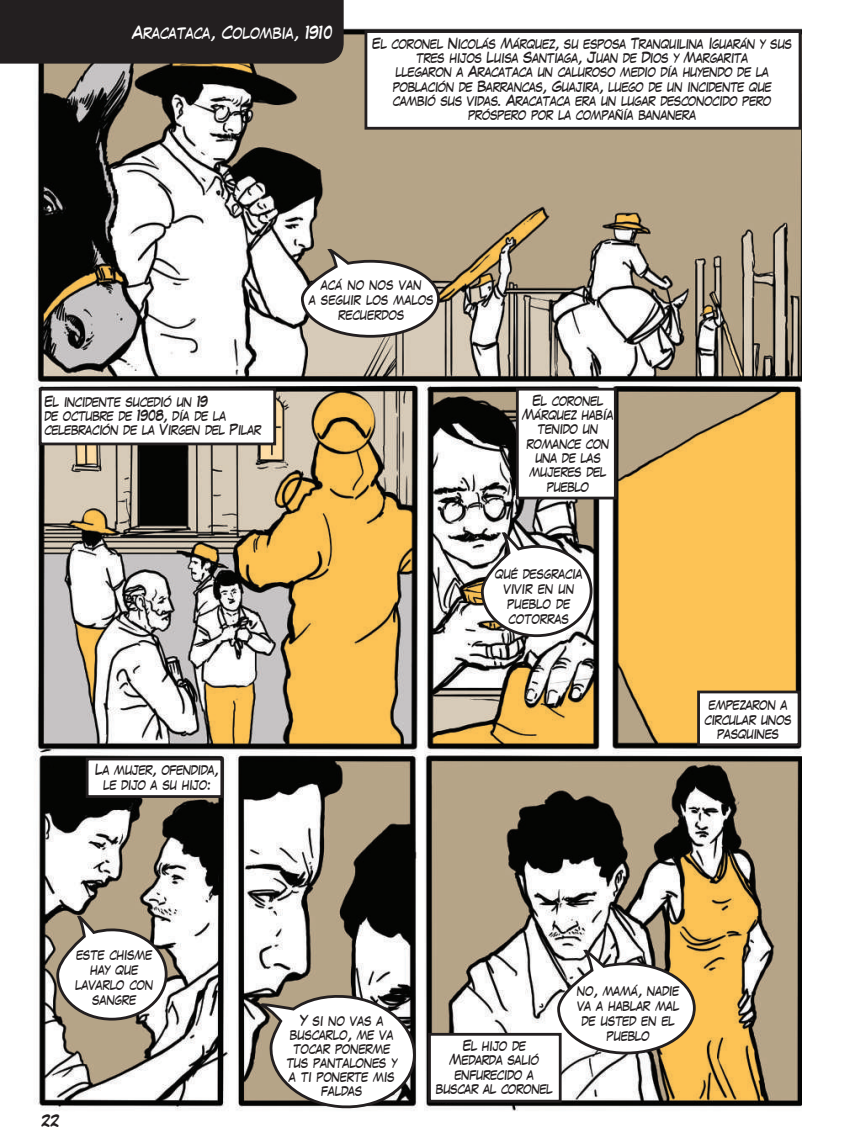
<style>
.page{position:relative;width:844px;height:1141px;background:#fff}
.page>*{position:absolute;margin:0;border:0;box-sizing:border-box;transform-origin:0 0}
.t1{font:14.88px "Laffayette Comic Pro";color:#fff}
.t2{font:14px "Laffayette Comic Pro";color:#231f20}
.t3{font:12.6px/14.3px "Laffayette Comic Pro";letter-spacing:-.02em;color:#231f20;text-align:center}
.t4{font:12.6px/15px "Laffayette Comic Pro";color:#231f20;text-align:center}
</style>
<div class="page">
<img style="left:35px;top:0;width:766px;height:1111px">
<div style="left:366px;top:32px;width:433px;height:96px;background:#fff"></div>
<div style="left:364px;top:30px;width:437px;height:100px;border:3px solid #231f20"></div>
<div style="left:40px;top:389px;width:234px;height:55px;background:#fff"></div>
<div style="left:39px;top:388px;width:237px;height:57px;border:3px solid #231f20"></div>
<div style="left:517px;top:389px;width:98px;height:109px;background:#fff"></div>
<div style="left:515px;top:388px;width:101px;height:111px;border:3px solid #231f20"></div>
<div style="left:698px;top:692px;width:100px;height:52px;background:#fff"></div>
<div style="left:697px;top:690px;width:103px;height:56px;border:3px solid #231f20"></div>
<div style="left:429px;top:1034px;width:131px;height:66px;background:#fff"></div>
<div style="left:428px;top:1032px;width:133px;height:70px;border:3px solid #231f20"></div>
<div style="left:87px;top:758px;width:135px;height:38px;background:#fff"></div>
<div style="left:86px;top:757px;width:137px;height:40px;border:3px solid #231f20"></div>
<svg style="left:254px;top:991px;width:165px;height:120px"></svg>
<svg style="left:299px;top:246px;width:142px;height:93px"></svg>
<svg style="left:479px;top:528px;width:114px;height:110px"></svg>
<svg style="left:55px;top:911px;width:114px;height:110px"></svg>
<svg style="left:555px;top:945px;width:141px;height:110px"></svg>
<div style="left:0;top:0;width:343px;height:64px;background:#231f20"></div>
<p class="t1" style="left:132px;top:25px;width:202px">Aracataca, Colombia, 1910</p>
<p class="t3" style="left:372px;top:37px;width:421px">El coronel Nicolás Márquez, su esposa Tranquilina Iguarán y sus tres hijos Luisa Santiaga, Juan de Dios y Margarita<br>llegaron a Aracataca un caluroso medio día huyendo de la población de Barrancas, Guajira, luego de un incidente que cambió sus vidas. Aracataca era un lugar desconocido pero próspero por la compañía bananera</p>
<p class="t4" style="left:309px;top:278px;width:126px">acá no nos van<br>a seguir los malos recuerdos</p>
<p class="t3" style="left:45px;top:395px;width:218px;text-align:left">El incidente sucedió un 19<br>de octubre de 1908, día de la celebración de la Virgen del Pilar</p>
<p class="t3" style="left:522px;top:394px;width:93px">El coronel<br>Márquez había tenido un romance con una de las mujeres del pueblo</p>
<p class="t3" style="left:95px;top:763px;width:125px">La mujer, ofendida, le dijo a su hijo:</p>
<p class="t3" style="left:75px;top:947px;width:79px;line-height:15px">este chisme hay que lavarlo con sangre</p>
<p class="t2" style="left:42px;top:1113px;width:19px">22</p>
<p class="t4" style="left:495px;top:566px;width:89px">qué desgracia vivir en un pueblo de cotorras</p>
<p class="t3" style="left:704px;top:698px;width:89px">empezaron a circular unos pasquines</p>
<p class="t3" style="left:286px;top:1014px;width:112px">Y si no vas a buscarlo, me va tocar ponerme tus pantalones y a ti ponerte mis faldas</p>
<p class="t3" style="left:436px;top:1038px;width:118px">El hijo de<br>Medarda salió enfurecido a buscar al coronel</p>
<p class="t3" style="left:577px;top:983px;width:104px;line-height:15px">no, mamá, nadie va a hablar mal de usted en el pueblo</p>
</div>
